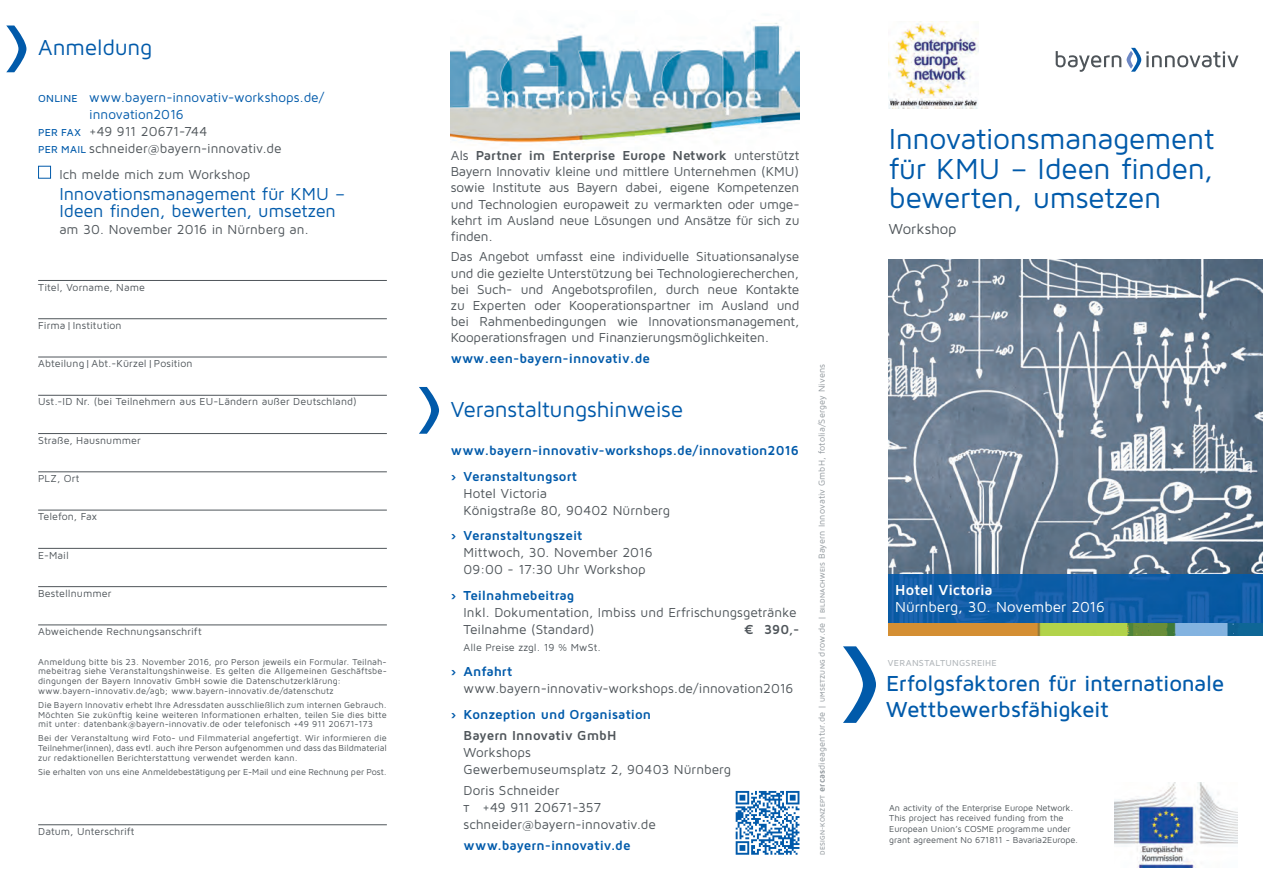
<style>
.page{position:relative;width:1263px;height:893px;background:#fff}
.page>*{position:absolute;margin:0;border:0;box-sizing:border-box;transform-origin:0 0}
.t1{font:30px/29.7px "Maven Pro";letter-spacing:-.015em;color:#015aaa;text-align:justify}
.t2{font:500 22.5px/25.5px "Maven Pro";letter-spacing:-.015em;color:#015aaa}
.t3{font:22.5px "Maven Pro";letter-spacing:-.02em;color:#015aaa}
.t4{font:18px/17px "Maven Pro";letter-spacing:-.015em;color:#015aaa}
.t5{font:15px "Maven Pro";letter-spacing:-.005em;color:#fff}
.t6{font:700 15px "Maven Pro";color:#fff}
.t7{font:15px "Maven Pro";color:#4f555a}
.t8{font:13.5px/16.2px "Maven Pro";color:#4f555a}
.t9{font:700 13.5px/25.5px "Maven Pro";color:#015aaa}
.t10{font:13.5px "Maven Pro";color:#015aaa}
.t11{font:700 13.5px "Maven Pro";color:#4f555a}
.t12{font:10.5px "Maven Pro";letter-spacing:.01em;color:#4f555a}
.t13{font:9px/9.8px "Maven Pro";letter-spacing:.01em;color:#4f555a}
.t14{font:9px "Maven Pro";letter-spacing:.015em;color:#90979c}
.t15{font:500 9px "Maven Pro";letter-spacing:.035em;color:#b2b7bb}
.s1{font-weight:500;font-size:10.5px}
.s2{font-weight:500;font-size:10.5px;color:#015aaa}
.s3{font-weight:700}
.s4{font-weight:500;font-size:6.75px}
</style>
<div class="page">
<svg style="left:843px;top:646px;width:33px;height:77px"></svg>
<svg style="left:1056px;top:48px;width:182px;height:24px"></svg>
<img style="left:889px;top:259px;width:374px;height:315px">
<svg style="left:889px;top:574px;width:374px;height:50px;background:#135fa6"></svg>
<img style="left:450px;top:23px;width:350px;height:121px">
<svg style="left:419px;top:387px;width:20px;height:47px"></svg>
<hr style="left:38px;top:280px;width:349px;height:1px;background:#4f555a">
<hr style="left:38px;top:318px;width:349px;height:1px;background:#4f555a">
<hr style="left:38px;top:357px;width:349px;height:1px;background:#4f555a">
<hr style="left:38px;top:395px;width:349px;height:1px;background:#4f555a">
<hr style="left:38px;top:433px;width:349px;height:1px;background:#4f555a">
<hr style="left:38px;top:472px;width:349px;height:1px;background:#4f555a">
<hr style="left:38px;top:510px;width:349px;height:1px;background:#4f555a">
<hr style="left:38px;top:548px;width:349px;height:1px;background:#4f555a">
<hr style="left:38px;top:586px;width:349px;height:1px;background:#4f555a">
<hr style="left:38px;top:625px;width:349px;height:1px;background:#4f555a">
<hr style="left:38px;top:824px;width:349px;height:1px;background:#4f555a">
<div style="left:38px;top:166px;width:13px;height:13px;border:1px solid #015aaa"></div>
<svg style="left:6px;top:26px;width:20px;height:46px"></svg>
<img style="left:888px;top:23px;width:90px;height:85px">
<img style="left:889px;top:624px;width:374px;height:12px">
<img style="left:1114px;top:782px;width:123px;height:85px">
<svg style="left:736px;top:791px;width:63px;height:64px"></svg>
<h2 class="t3" style="left:38px;top:40px;width:116px">Anmeldung</h2>
<p class="t10" style="left:38px;top:93px;width:288px"><span class="s1">ONLINE</span> www.bayern-innovativ-workshops.de/</p>
<p class="t10" style="left:89px;top:110px;width:96px">innovation2016</p>
<p class="t8" style="left:38px;top:125px;width:171px"><span class="s2">PER FAX</span> +49 911 20671-744</p>
<p class="t8" style="left:38px;top:142px;width:245px"><span class="s2">PER MAIL</span> schneider@bayern-innovativ.de</p>
<p class="t8" style="left:59px;top:167px;width:193px">Ich melde mich zum Workshop</p>
<h3 class="t4" style="left:59px;top:187px;width:287px">Innovationsmanagement für KMU –<br>Ideen finden, bewerten, umsetzen</h3>
<p class="t8" style="left:59px;top:222px;width:251px">am 30. November 2016 in Nürnberg an.</p>
<p class="t12" style="left:38px;top:283px;width:108px">Titel, Vorname, Name</p>
<p class="t12" style="left:38px;top:322px;width:85px">Firma | Institution</p>
<p class="t12" style="left:38px;top:360px;width:156px">Abteilung | Abt.-Kürzel | Position</p>
<p class="t12" style="left:38px;top:398px;width:320px">Ust.-ID Nr. (bei Teilnehmern aus EU-Ländern außer Deutschland)</p>
<p class="t12" style="left:38px;top:437px;width:104px">Straße, Hausnummer</p>
<p class="t12" style="left:38px;top:475px;width:43px">PLZ, Ort</p>
<p class="t12" style="left:38px;top:513px;width:60px">Telefon, Fax</p>
<p class="t12" style="left:38px;top:551px;width:32px">E-Mail</p>
<p class="t12" style="left:38px;top:590px;width:75px">Bestellnummer</p>
<p class="t12" style="left:38px;top:628px;width:165px">Abweichende Rechnungsanschrift</p>
<p class="t13" style="left:38px;top:657px;width:350px">Anmeldung bitte bis 23. November 2016, pro Person jeweils ein Formular. Teilnah&shy;mebeitrag siehe Veranstaltungshinweise. Es gelten die Allgemeinen Geschäftsbe&shy;dingungen der Bayern Innovativ GmbH sowie die Datenschutzerklärung: www.bayern-innovativ.de/agb; www.bayern-innovativ.de/datenschutz</p>
<p class="t13" style="left:38px;top:701px;width:350px;text-align:justify">Die Bayern Innovativ erhebt Ihre Adressdaten ausschließlich zum internen Gebrauch.<br>Möchten Sie zukünftig keine weiteren Informationen erhalten, teilen Sie dies bitte mit unter: datenbank@bayern-innovativ.de oder telefonisch +49 911 20671-173</p>
<p class="t13" style="left:38px;top:734px;width:350px;text-align:justify">Bei der Veranstaltung wird Foto- und Filmmaterial angefertigt. Wir informieren die Teilnehmer(innen), dass evtl. auch ihre Person aufgenommen und dass das Bildmaterial zur redaktionellen Berichterstattung verwendet werden kann.</p>
<p class="t13" style="left:38px;top:768px;width:350px">Sie erhalten von uns eine Anmeldebestätigung per E-Mail und eine Rechnung per Post.</p>
<p class="t12" style="left:38px;top:828px;width:98px">Datum, Unterschrift</p>
<p class="t8" style="left:451px;top:148px;width:350px;text-align:justify">Als <span class="s3">Partner im Enterprise Europe Network</span> unterstützt Bayern Innovativ kleine und mittlere Unternehmen (KMU) sowie Institute aus Bayern dabei, eigene Kompetenzen und Technologien europaweit zu vermarkten oder umge&shy;kehrt im Ausland neue Lösungen und Ansätze für sich zu finden.</p>
<p class="t8" style="left:451px;top:250px;width:350px;text-align:justify">Das Angebot umfasst eine individuelle Situationsanalyse und die gezielte Unterstützung bei Technologierecherchen, bei Such- und Angebotsprofilen, durch neue Kontakte zu Experten oder Kooperationspartner im Ausland und bei Rahmenbedingungen wie Innovationsmanagement, Kooperationsfragen und Finanzierungsmöglichkeiten.</p>
<p class="t9" style="left:451px;top:347px;width:201px">www.een-bayern-innovativ.de</p>
<h2 class="t3" style="left:451px;top:401px;width:234px">Veranstaltungshinweise</h2>
<p class="t9" style="left:451px;top:439px;width:350px">www.bayern-innovativ-workshops.de/innovation2016 › Veranstaltungsort</p>
<p class="t8" style="left:463px;top:486px;width:208px;line-height:17px">Hotel Victoria<br>Königstraße 80, 90402 Nürnberg</p>
<p class="t9" style="left:451px;top:524px;width:133px">› Veranstaltungszeit</p>
<p class="t8" style="left:463px;top:545px;width:191px;line-height:17px">Mittwoch, 30. November 2016<br>09:00 - 17:30 Uhr Workshop</p>
<p class="t9" style="left:451px;top:584px;width:125px">› Teilnahmebeitrag</p>
<p class="t8" style="left:463px;top:605px;width:335px;line-height:17px">Inkl. Dokumentation, Imbiss und Erfrischungsgetränke<br>Teilnahme (Standard)</p>
<p class="t11" style="left:744px;top:624px;width:57px">€ 390,-</p>
<p class="t12" style="left:463px;top:643px;width:139px">Alle Preise zzgl. 19 % MwSt.</p>
<p class="t9" style="left:451px;top:660px;width:63px">› Anfahrt</p>
<p class="t8" style="left:463px;top:682px;width:331px">www.bayern-innovativ-workshops.de/innovation2016</p>
<p class="t9" style="left:451px;top:703px;width:202px">› Konzeption und Organisation</p>
<p class="t11" style="left:463px;top:731px;width:155px">Bayern Innovativ GmbH</p>
<p class="t8" style="left:463px;top:745px;width:269px;line-height:17px">Workshops<br>Gewerbemuseumsplatz 2, 90403 Nürnberg</p>
<p class="t8" style="left:463px;top:783px;width:194px;line-height:17px">Doris Schneider<br><span class="s1">T</span> +49 911 20671-357 schneider@bayern-innovativ.de</p>
<p class="t9" style="left:463px;top:834px;width:169px">www.bayern-innovativ.de</p>
<p class="t14" style="left:819px;top:855px;width:492px;rotate:-90deg"><span class="s4">DESIGN-KONZEPT</span> <span class="s3">ercas</span>dieagentur.de | <span class="s4">UMSETZUNG</span> drow.de | <span class="s4">BILDNACHWEIS</span> Bayern Innovativ GmbH, fotolia/Sergey Nivens</p>
<h1 class="t1" style="left:889px;top:126px;width:327px">Innovationsmanagement für KMU – Ideen finden, bewerten, umsetzen</h1>
<p class="t7" style="left:889px;top:224px;width:70px">Workshop</p>
<p class="t6" style="left:895px;top:585px;width:99px">Hotel Victoria</p>
<p class="t5" style="left:895px;top:602px;width:211px">Nürnberg, 30. November 2016</p>
<p class="t15" style="left:888px;top:657px;width:110px">VERANSTALTUNGSREIHE</p>
<h2 class="t2" style="left:886px;top:671px;width:340px">Erfolgsfaktoren für internationale<br>Wettbewerbsfähigkeit</h2>
<p class="t13" style="left:889px;top:803px;width:190px;line-height:10.8px">An activity of the Enterprise Europe Network.<br>This project has received funding from the European Union’s COSME programme under grant agreement No 671811 - Bavaria2Europe.</p>
</div>
